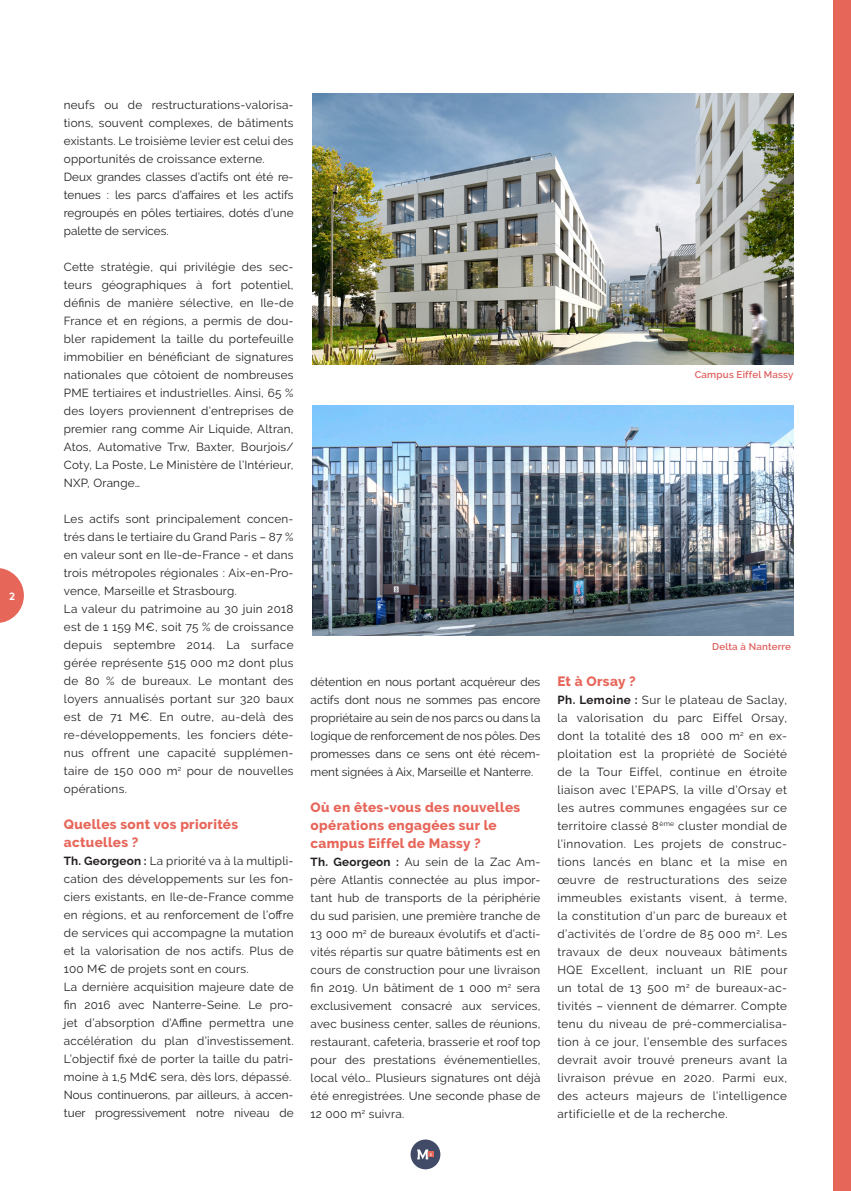
<style>
.page{position:relative;width:851px;height:1191px;background:#fff}
.page>*{position:absolute;margin:0;border:0;box-sizing:border-box;transform-origin:0 0}
.Questions{font:800 13.5px/18px "Raleway";letter-spacing:.025em;color:#e7665a}
.Réponses{font:800 13.5px "Raleway";letter-spacing:.025em;color:#e7665a}
.Réponses-2{font:11.7px/18px "Raleway";letter-spacing:.02em;color:#231f20;text-align:justify}
.Réponses-3{font:11.7px/18px "Raleway";color:#231f20}
.t1{font:700 10.5px "Mark Pro";color:#fff}
.t2{font:600 9.75px "Raleway";letter-spacing:.02em;color:#df605e}
.s1{font-weight:700}
</style>
<div class="page">
<div style="left:410px;top:1139px;width:30px;height:30px;background:#414a67;border-radius:50%"></div>
<svg style="left:417px;top:1149px;width:16px;height:10px"></svg>
<svg style="left:0;top:568px;width:24px;height:55px"></svg>
<div style="left:833px;top:0;width:17px;height:1191px;background:#e7665a"></div>
<img style="left:313px;top:405px;width:480px;height:230px">
<img style="left:313px;top:94px;width:480px;height:271px">
<p class="t1" style="left:9px;top:588px;width:7px">2</p>
<p class="Réponses-2" style="left:64px;top:96px;width:231px">neufs ou de restructurations-valorisa&shy;tions, souvent complexes, de bâtiments existants. Le troisième levier est celui des opportunités de croissance externe.</p>
<p class="Réponses-2" style="left:64px;top:168px;width:231px">Deux grandes classes d’actifs ont été re&shy;tenues : les parcs d’affaires et les actifs regroupés en pôles tertiaires, dotés d’une palette de services.</p>
<p class="Réponses-2" style="left:64px;top:258px;width:231px">Cette stratégie, qui privilégie des sec&shy;teurs géographiques à fort potentiel, définis de manière sélective, en Ile-de France et en régions, a permis de dou&shy;bler rapidement la taille du portefeuille immobilier en bénéficiant de signatures nationales que côtoient de nombreuses PME tertiaires et industrielles. Ainsi, 65 % des loyers proviennent d’entreprises de premier rang comme Air Liquide, Altran, Atos, Automative Trw, Baxter, Bourjois/ Coty, La Poste, Le Ministère de l’Intérieur, NXP, Orange…</p>
<p class="Réponses-2" style="left:64px;top:510px;width:231px">Les actifs sont principalement concen&shy;trés dans le tertiaire du Grand Paris – 87 % en valeur sont en Ile-de-France - et dans trois métropoles régionales : Aix-en-Pro&shy;vence, Marseille et Strasbourg.</p>
<p class="Réponses-2" style="left:64px;top:600px;width:231px">La valeur du patrimoine au 30 juin 2018 est de 1 159 M€, soit 75 % de croissance depuis septembre 2014. La surface gérée représente 515 000 m2 dont plus de 80 % de bureaux. Le montant des loyers annualisés portant sur 320 baux est de 71 M€. En outre, au-delà des re-développements, les fonciers déte&shy;nus offrent une capacité supplémen&shy;taire de 150 000 m<sup>2</sup> pour de nouvelles opérations.</p>
<p class="Questions" style="left:64px;top:815px;width:176px">Quelles sont vos priorités</p>
<p class="Questions" style="left:64px;top:833px;width:76px">actuelles ?</p>
<p class="Réponses-2" style="left:64px;top:852px;width:231px"><span class="s1">Th. Georgeon :</span> La priorité va à la multipli&shy;cation des développements sur les fon&shy;ciers existants, en Ile-de-France comme en régions, et au renforcement de l’offre de services qui accompagne la mutation et la valorisation de nos actifs. Plus de 100 M€ de projets sont en cours.</p>
<p class="Réponses-2" style="left:64px;top:978px;width:231px">La dernière acquisition majeure date de fin 2016 avec Nanterre-Seine. Le pro&shy;jet d’absorption d’Affine permettra une accélération du plan d’investissement.<br>L’objectif fixé de porter la taille du patri&shy;moine à 1,5 Md€ sera, dès lors, dépassé.</p>
<p class="Réponses-3" style="left:64px;top:1086px;width:231px">Nous continuerons, par ailleurs, à accen&shy;tuer progressivement notre niveau de</p>
<p class="Réponses-2" style="left:310px;top:672px;width:231px">détention en nous portant acquéreur des actifs dont nous ne sommes pas encore propriétaire au sein de nos parcs ou dans la logique de renforcement de nos pôles. Des promesses dans ce sens ont été récem&shy;ment signées à Aix, Marseille et Nanterre.</p>
<p class="Questions" style="left:310px;top:798px;width:211px">Où en êtes-vous des nouvelles opérations engagées sur le campus Eiffel de Massy ?</p>
<p class="Réponses-2" style="left:310px;top:852px;width:231px"><span class="s1">Th. Georgeon :</span> Au sein de la Zac Am&shy;père Atlantis connectée au plus impor&shy;tant hub de transports de la périphérie du sud parisien, une première tranche de 13 000 m<sup>2</sup> de bureaux évolutifs et d’acti&shy;vités répartis sur quatre bâtiments est en cours de construction pour une livraison fin 2019. Un bâtiment de 1 000 m<sup>2</sup> sera exclusivement consacré aux services, avec business center, salles de réunions, restaurant, cafeteria, brasserie et roof top pour des prestations événementielles, local vélo… Plusieurs signatures ont déjà été enregistrées. Une seconde phase de 12 000 m<sup>2</sup> suivra.</p>
<p class="t2" style="left:694px;top:368px;width:100px">Campus Eiffel Massy</p>
<p class="t2" style="left:712px;top:641px;width:80px">Delta à Nanterre</p>
<p class="Réponses" style="left:557px;top:673px;width:80px">Et à Orsay ?</p>
<p class="Réponses-2" style="left:557px;top:690px;width:231px"><span class="s1">Ph. Lemoine :</span> Sur le plateau de Saclay, la valorisation du parc Eiffel Orsay, dont la totalité des 18 000 m<sup>2</sup> en ex&shy;ploitation est la propriété de Société de la Tour Eiffel, continue en étroite liaison avec l’EPAPS, la ville d’Orsay et les autres communes engagées sur ce territoire classé 8<sup>ème</sup> cluster mondial de l’innovation. Les projets de construc&shy;tions lancés en blanc et la mise en œuvre de restructurations des seize immeubles existants visent, à terme, la constitution d’un parc de bureaux et d’activités de l’ordre de 85 000 m<sup>2</sup>. Les travaux de deux nouveaux bâtiments HQE Excellent, incluant un RIE pour un total de 13 500 m<sup>2</sup> de bureaux-ac&shy;tivités – viennent de démarrer. Compte tenu du niveau de pré-commercialisa&shy;tion à ce jour, l’ensemble des surfaces devrait avoir trouvé preneurs avant la livraison prévue en 2020. Parmi eux, des acteurs majeurs de l’intelligence artificielle et de la recherche.</p>
</div>
